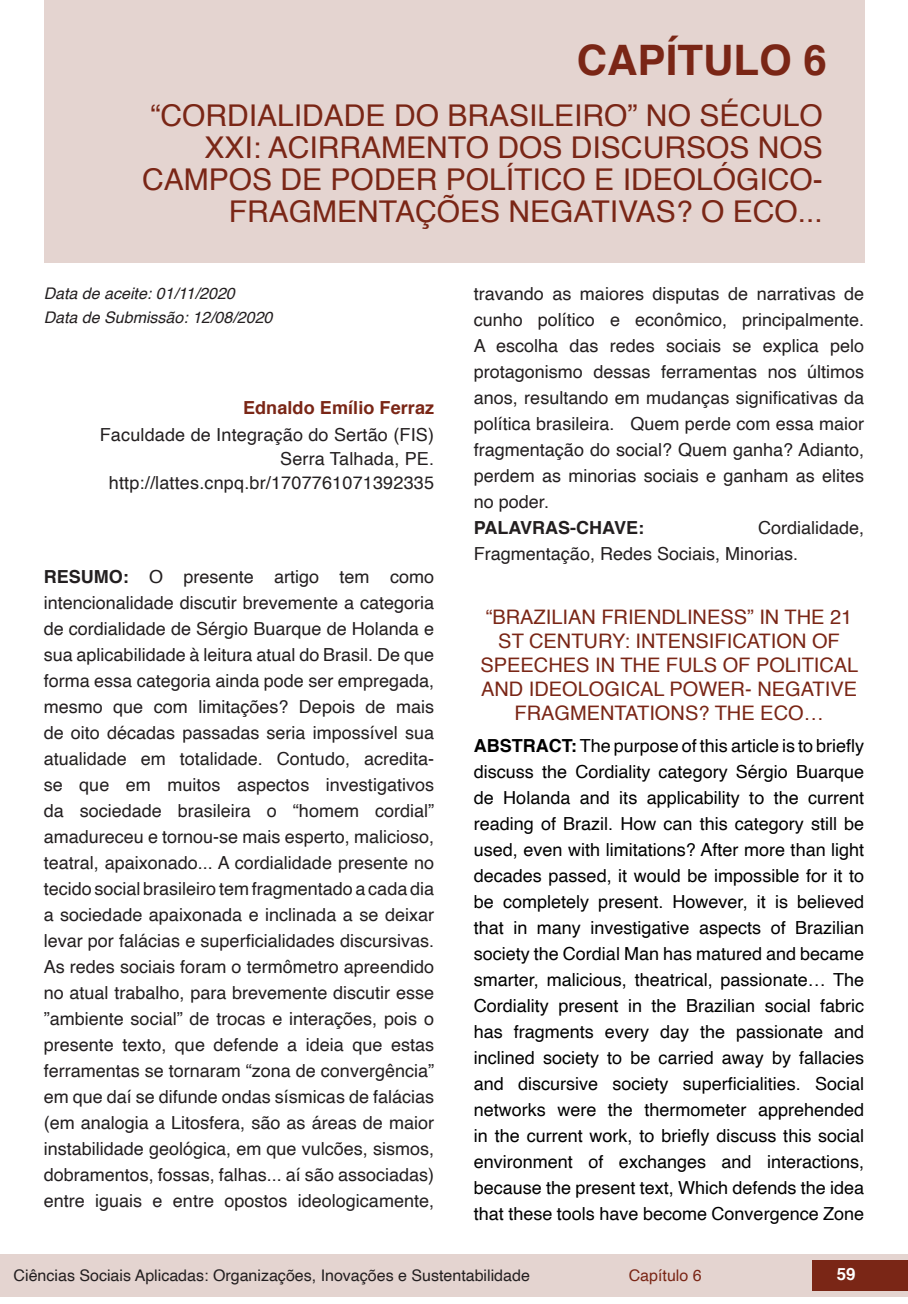
<style>
.page{position:relative;width:908px;height:1304px;background:#fff}
.page>*{position:absolute;margin:0;border:0;box-sizing:border-box;transform-origin:0 0}
.capítulos{font:700 42px "Helvetica";color:#7a2616}
.nome_artigos{font:30px/32px "Helvetica";color:#7a2616;text-align:right}
.título_Inglês{font:20px/24px "Helvetica";color:#7a2616;text-align:center}
.Resumos_e_PC_TXT{font:18px/26px "Helvetica";color:#231f20;text-align:justify}
.Resumos_e_PC_TXT-2{font:18px/26px "Helvetica";color:#000;text-align:justify}
.info_autores{font:18px "Helvetica";letter-spacing:.01em;color:#231f20}
.nome_autores{font:700 18px "Helvetica";letter-spacing:.005em;color:#7a2616}
.Resumos_e_PC_TXT-3{font:700 18px "Helvetica";color:#231f20}
.t1{font:700 16.8px "Helvetica";color:#fff}
.t2{font:16px "Helvetica";color:#231f20}
.data{font:italic 16px "Helvetica";color:#231f20}
.t3{font:16px "Helvetica";color:#7a2616}
.s1{font-weight:700}
</style>
<div class="page">
<div style="left:0;top:1254px;width:906px;height:43px;background:#e4d4d0"></div>
<div style="left:812px;top:1261px;width:95px;height:30px;background:#7a2616"></div>
<div style="left:44px;top:0;width:819px;height:263px;background:#e4d4d0"></div>
<p class="capítulos" style="left:576px;top:26px;width:251px">CAPÍTULO 6</p>
<p class="nome_artigos" style="left:142px;top:101px;width:682px">“CORDIALIDADE DO BRASILEIRO” NO SÉCULO XXI: ACIRRAMENTO DOS DISCURSOS NOS CAMPOS DE PODER POLÍTICO E IDEOLÓGICO-FRAGMENTAÇÕES NEGATIVAS? O ECO...</p>
<p class="data" style="left:44px;top:280px;width:192px">Data de aceite: 01/11/2020</p>
<p class="data" style="left:44px;top:304px;width:230px">Data de Submissão: 12/08/2020</p>
<p class="nome_autores" style="left:243px;top:393px;width:192px">Ednaldo Emílio Ferraz</p>
<p class="info_autores" style="left:100px;top:421px;width:336px">Faculdade de Integração do Sertão (FIS)</p>
<p class="info_autores" style="left:280px;top:445px;width:155px">Serra Talhada, PE.</p>
<p class="info_autores" style="left:109px;top:469px;width:326px">http://lattes.cnpq.br/1707761071392335</p>
<p class="Resumos_e_PC_TXT" style="left:44px;top:564px;width:392px"><span class="s1">RESUMO:</span> O presente artigo tem como intencionalidade discutir brevemente a categoria de cordialidade de Sérgio Buarque de Holanda e sua aplicabilidade à leitura atual do Brasil. De que forma essa categoria ainda pode ser empregada, mesmo que com limitações? Depois de mais de oito décadas passadas seria impossível sua atualidade em totalidade. Contudo, acredita&shy;se que em muitos aspectos investigativos da sociedade brasileira o “homem cordial” amadureceu e tornou-se mais esperto, malicioso, teatral, apaixonado... A cordialidade presente no tecido social brasileiro tem fragmentado a cada dia a sociedade apaixonada e inclinada a se deixar levar por falácias e superficialidades discursivas.<br>As redes sociais foram o termômetro apreendido no atual trabalho, para brevemente discutir esse ”ambiente social” de trocas e interações, pois o presente texto, que defende a ideia que estas ferramentas se tornaram “zona de convergência” em que daí se difunde ondas sísmicas de falácias (em analogia a Litosfera, são as áreas de maior instabilidade geológica, em que vulcões, sismos, dobramentos, fossas, falhas... aí são associadas) entre iguais e entre opostos ideologicamente,</p>
<p class="Resumos_e_PC_TXT" style="left:473px;top:281px;width:392px">travando as maiores disputas de narrativas de cunho político e econômico, principalmente.<br>A escolha das redes sociais se explica pelo protagonismo dessas ferramentas nos últimos anos, resultando em mudanças significativas da política brasileira. Quem perde com essa maior fragmentação do social? Quem ganha? Adianto, perdem as minorias sociais e ganham as elites no poder.</p>
<p class="Resumos_e_PC_TXT-3" style="left:473px;top:513px;width:172px">PALAVRAS-CHAVE:</p>
<p class="Resumos_e_PC_TXT" style="left:473px;top:515px;width:392px;text-indent:284px">Cordialidade,<br>Fragmentação, Redes Sociais, Minorias.</p>
<p class="título_Inglês" style="left:480px;top:606px;width:379px">“BRAZILIAN FRIENDLINESS” IN THE 21<br>ST CENTURY: INTENSIFICATION OF<br>SPEECHES IN THE FULS OF POLITICAL<br>AND IDEOLOGICAL POWER- NEGATIVE<br>FRAGMENTATIONS? THE ECO…</p>
<p class="Resumos_e_PC_TXT-2" style="left:473px;top:733px;width:392px"><span class="s1">ABSTRACT:</span> The purpose of this article is to briefly discuss the Cordiality category Sérgio Buarque de Holanda and its applicability to the current reading of Brazil. How can this category still be used, even with limitations? After more than light decades passed, it would be impossible for it to be completely present. However, it is believed that in many investigative aspects of Brazilian society the Cordial Man has matured and became smarter, malicious, theatrical, passionate… The Cordiality present in the Brazilian social fabric has fragments every day the passionate and inclined society to be carried away by fallacies and discursive society superficialities. Social networks were the thermometer apprehended in the current work, to briefly discuss this social environment of exchanges and interactions, because the present text, Which defends the idea that these tools have become Convergence Zone</p>
<p class="t2" style="left:14px;top:1263px;width:517px">Ciências Sociais Aplicadas: Organizações, Inovações e Sustentabilidade</p>
<p class="t3" style="left:628px;top:1263px;width:74px">Capítulo 6</p>
<p class="t1" style="left:836px;top:1261px;width:20px">59</p>
</div>
